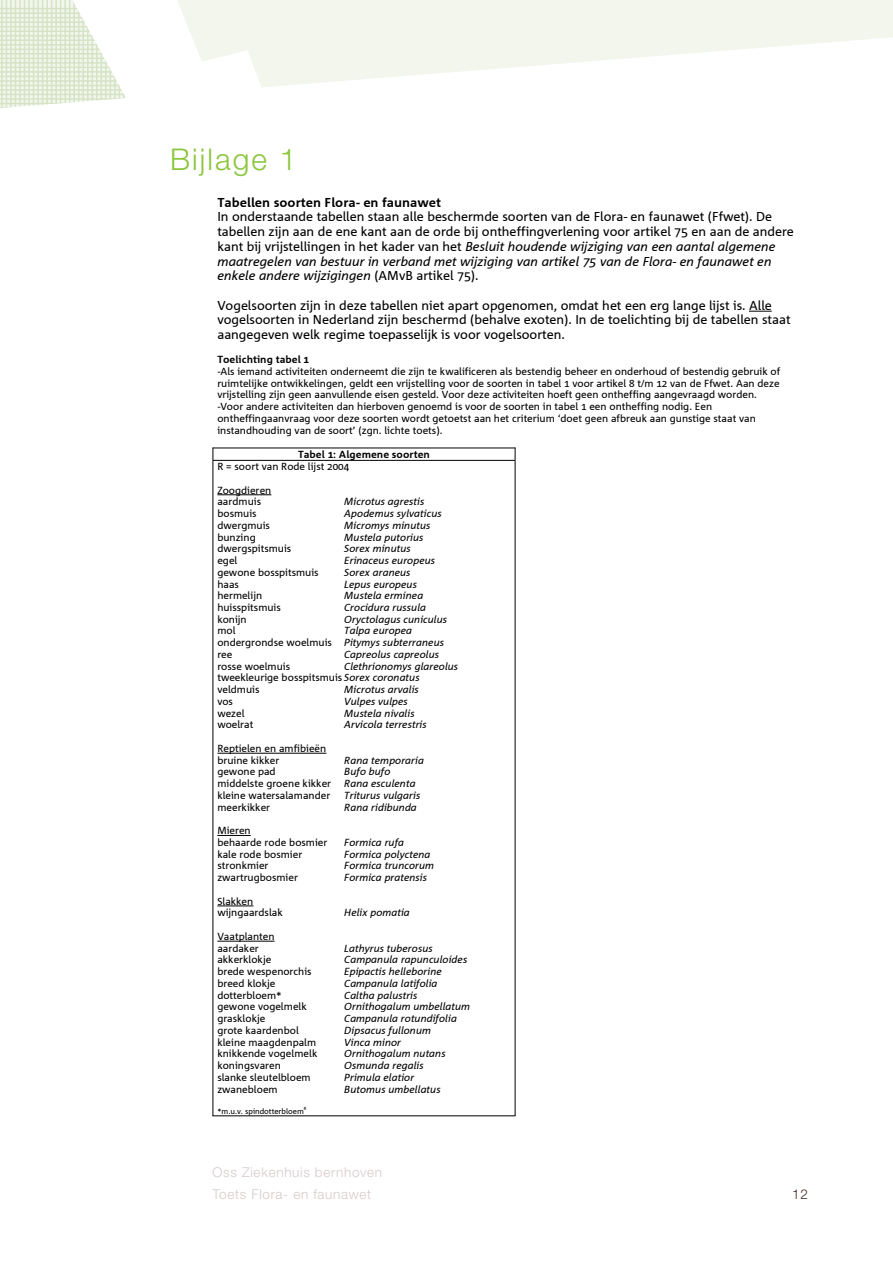
<style>
.page{position:relative;width:893px;height:1263px;background:#fff}
.page>*{position:absolute;margin:0;border:0;box-sizing:border-box;transform-origin:0 0}
.t1{font:300 30px "Helvetica Neue LT Pro";letter-spacing:.07em;color:#8bc63e}
.t2{font:300 13.5px/22.5px "Helvetica Neue LT Pro";letter-spacing:.05em;color:#d6caca}
.t3{font:300 13.5px "Helvetica Neue LT Pro";color:#472829}
.t4{font:12.9px/14.7px "Agrofont";color:#000}
.t5{font:10.2px/11.7px "Agrofont";color:#000}
.t6{font:italic 10.2px/11.7px "Agrofont";color:#000}
.t7{font:7.65px "Agrofont";color:#000}
.s1{font-weight:700}
.s2{font-style:italic}
.s3{font-style:normal}
</style>
<div class="page">
<svg style="left:177px;top:0;width:716px;height:87px;fill:#f2f6ec"></svg>
<svg style="left:0;top:0;width:126px;height:108px"></svg>
<svg style="left:749px;top:311px;width:23px;height:1px"></svg>
<hr style="left:213px;top:448px;width:302px;height:1px;background:#000">
<svg style="left:213px;top:448px;width:1px;height:12px"></svg>
<svg style="left:515px;top:448px;width:1px;height:12px"></svg>
<hr style="left:217px;top:494px;width:54px;height:1px;background:#000">
<hr style="left:217px;top:753px;width:109px;height:1px;background:#000">
<hr style="left:217px;top:835px;width:34px;height:1px;background:#000">
<hr style="left:217px;top:906px;width:36px;height:1px;background:#000">
<hr style="left:217px;top:941px;width:58px;height:1px;background:#000">
<hr style="left:213px;top:460px;width:302px;height:1px;background:#000">
<hr style="left:213px;top:461px;width:1px;height:655px;background:#000">
<hr style="left:213px;top:1115px;width:302px;height:1px;background:#000">
<hr style="left:515px;top:461px;width:1px;height:655px;background:#000">
<p class="t1" style="left:170px;top:141px;width:128px">Bijlage 1</p>
<p class="t4" style="left:217px;top:195px;width:578px"><span class="s1">Tabellen soorten Flora- en faunawet<br></span>In onderstaande tabellen staan alle beschermde soorten van de Flora- en faunawet (Ffwet). De tabellen zijn aan de ene kant aan de orde bij ontheffingverlening voor artikel 75 en aan de andere kant bij vrijstellingen in het kader van het <span class="s2">Besluit houdende wijziging van een aantal algemene maatregelen van bestuur in verband met wijziging van artikel 75 van de Flora- en faunawet en enkele andere wijzigingen</span> (AMvB artikel 75).</p>
<p class="t4" style="left:217px;top:298px;width:575px">Vogelsoorten zijn in deze tabellen niet apart opgenomen, omdat het een erg lange lijst is. Alle vogelsoorten in Nederland zijn beschermd (behalve exoten). In de toelichting bij de tabellen staat aangegeven welk regime toepasselijk is voor vogelsoorten.</p>
<p class="t5" style="left:217px;top:354px;width:564px"><span class="s1">Toelichting tabel 1<br></span>-Als iemand activiteiten onderneemt die zijn te kwalificeren als bestendig beheer en onderhoud of bestendig gebruik of ruimtelijke ontwikkelingen, geldt een vrijstelling voor de soorten in tabel 1 voor artikel 8 t/m 12 van de Ffwet. Aan deze vrijstelling zijn geen aanvullende eisen gesteld. Voor deze activiteiten hoeft geen ontheffing aangevraagd worden. -Voor andere activiteiten dan hierboven genoemd is voor de soorten in tabel 1 een ontheffing nodig. Een ontheffingaanvraag voor deze soorten wordt getoetst aan het criterium ‘doet geen afbreuk aan gunstige staat van instandhouding van de soort’ (zgn. lichte toets).</p>
<p class="t5" style="left:217px;top:448px;width:214px;line-height:12.5px;text-indent:81px"><span class="s1">Tabel 1: Algemene soorten<br></span>R = soort van Rode lijst 2004</p>
<p class="t5" style="left:217px;top:484px;width:55px">Zoogdieren aardmuis</p>
<p class="t6" style="left:344px;top:496px;width:82px">Microtus agrestis</p>
<p class="t5" style="left:217px;top:508px;width:41px">bosmuis</p>
<p class="t6" style="left:344px;top:508px;width:99px">Apodemus sylvaticus</p>
<p class="t5" style="left:217px;top:520px;width:54px">dwergmuis</p>
<p class="t6" style="left:344px;top:520px;width:88px">Micromys minutus</p>
<p class="t5" style="left:217px;top:531px;width:40px">bunzing</p>
<p class="t6" style="left:344px;top:531px;width:81px">Mustela putorius</p>
<p class="t5" style="left:217px;top:543px;width:75px">dwergspitsmuis</p>
<p class="t6" style="left:344px;top:543px;width:68px">Sorex minutus</p>
<p class="t5" style="left:217px;top:555px;width:21px">egel</p>
<p class="t6" style="left:344px;top:555px;width:92px">Erinaceus europeus</p>
<p class="t5" style="left:217px;top:567px;width:103px">gewone bosspitsmuis</p>
<p class="t6" style="left:344px;top:567px;width:68px">Sorex araneus</p>
<p class="t5" style="left:217px;top:578px;width:23px">haas</p>
<p class="t6" style="left:344px;top:578px;width:74px">Lepus europeus</p>
<p class="t5" style="left:217px;top:590px;width:46px">hermelijn</p>
<p class="t6" style="left:344px;top:590px;width:81px">Mustela erminea</p>
<p class="t5" style="left:217px;top:602px;width:65px">huisspitsmuis</p>
<p class="t6" style="left:344px;top:602px;width:83px">Crocidura russula</p>
<p class="t5" style="left:217px;top:614px;width:31px">konijn</p>
<p class="t6" style="left:344px;top:614px;width:104px">Oryctolagus cuniculus</p>
<p class="t5" style="left:217px;top:625px;width:20px">mol</p>
<p class="t6" style="left:217px;top:625px;width:228px;text-indent:127px">Talpa europea <span class="s3">ondergrondse woelmuis</span> Pitymys subterraneus <span class="s3">ree</span></p>
<p class="t6" style="left:344px;top:649px;width:96px">Capreolus capreolus</p>
<p class="t6" style="left:217px;top:661px;width:242px;text-indent:127px">Clethrionomys glareolus <span class="s3">tweekleurige bosspitsmuis</span> Sorex coronatus <span class="s3">veldmuis</span></p>
<p class="t5" style="left:217px;top:661px;width:74px">rosse woelmuis</p>
<p class="t6" style="left:344px;top:684px;width:76px">Microtus arvalis</p>
<p class="t5" style="left:217px;top:696px;width:17px">vos</p>
<p class="t6" style="left:344px;top:696px;width:65px">Vulpes vulpes</p>
<p class="t5" style="left:217px;top:708px;width:29px">wezel</p>
<p class="t6" style="left:344px;top:708px;width:72px">Mustela nivalis</p>
<p class="t5" style="left:217px;top:719px;width:38px">woelrat</p>
<p class="t6" style="left:344px;top:719px;width:84px">Arvicola terrestris</p>
<p class="t5" style="left:217px;top:743px;width:110px">Reptielen en amfibieën bruine kikker</p>
<p class="t6" style="left:344px;top:755px;width:81px">Rana temporaria</p>
<p class="t5" style="left:217px;top:766px;width:60px">gewone pad</p>
<p class="t6" style="left:344px;top:766px;width:48px">Bufo bufo</p>
<p class="t5" style="left:217px;top:778px;width:115px">middelste groene kikker</p>
<p class="t6" style="left:344px;top:778px;width:73px">Rana esculenta</p>
<p class="t5" style="left:217px;top:790px;width:114px">kleine watersalamander</p>
<p class="t6" style="left:344px;top:790px;width:78px">Triturus vulgaris</p>
<p class="t5" style="left:217px;top:801px;width:54px">meerkikker</p>
<p class="t6" style="left:344px;top:801px;width:74px">Rana ridibunda</p>
<p class="t5" style="left:217px;top:825px;width:112px">Mieren<br>behaarde rode bosmier</p>
<p class="t6" style="left:344px;top:837px;width:61px">Formica rufa</p>
<p class="t5" style="left:217px;top:848px;width:86px">kale rode bosmier</p>
<p class="t6" style="left:344px;top:848px;width:88px">Formica polyctena</p>
<p class="t5" style="left:217px;top:860px;width:53px">stronkmier</p>
<p class="t6" style="left:344px;top:860px;width:91px">Formica truncorum</p>
<p class="t5" style="left:217px;top:872px;width:82px">zwartrugbosmier</p>
<p class="t6" style="left:344px;top:872px;width:84px">Formica pratensis</p>
<p class="t5" style="left:217px;top:895px;width:67px">Slakken wijngaardslak</p>
<p class="t6" style="left:344px;top:907px;width:67px">Helix pomatia</p>
<p class="t5" style="left:217px;top:931px;width:59px">Vaatplanten aardaker</p>
<p class="t6" style="left:344px;top:942px;width:90px">Lathyrus tuberosus</p>
<p class="t5" style="left:217px;top:954px;width:55px">akkerklokje</p>
<p class="t6" style="left:344px;top:954px;width:125px">Campanula rapunculoides</p>
<p class="t5" style="left:217px;top:966px;width:96px">brede wespenorchis</p>
<p class="t6" style="left:344px;top:966px;width:99px">Epipactis helleborine</p>
<p class="t5" style="left:217px;top:978px;width:60px">breed klokje</p>
<p class="t6" style="left:344px;top:978px;width:95px">Campanula latifolia</p>
<p class="t5" style="left:217px;top:989px;width:66px">dotterbloem*</p>
<p class="t6" style="left:344px;top:989px;width:75px">Caltha palustris</p>
<p class="t5" style="left:217px;top:1001px;width:91px">gewone vogelmelk</p>
<p class="t6" style="left:344px;top:1001px;width:127px">Ornithogalum umbellatum</p>
<p class="t5" style="left:217px;top:1013px;width:50px">grasklokje</p>
<p class="t6" style="left:344px;top:1013px;width:114px">Campanula rotundifolia</p>
<p class="t5" style="left:217px;top:1025px;width:83px">grote kaardenbol</p>
<p class="t6" style="left:344px;top:1025px;width:88px">Dipsacus fullonum</p>
<p class="t5" style="left:217px;top:1036px;width:100px">kleine maagdenpalm</p>
<p class="t6" style="left:344px;top:1036px;width:58px">Vinca minor</p>
<p class="t5" style="left:217px;top:1048px;width:101px">knikkende vogelmelk</p>
<p class="t6" style="left:344px;top:1048px;width:103px">Ornithogalum nutans</p>
<p class="t5" style="left:217px;top:1060px;width:65px">koningsvaren</p>
<p class="t6" style="left:344px;top:1060px;width:81px">Osmunda regalis</p>
<p class="t5" style="left:217px;top:1072px;width:95px">slanke sleutelbloem</p>
<p class="t6" style="left:344px;top:1072px;width:72px">Primula elatior</p>
<p class="t5" style="left:217px;top:1083px;width:62px">zwanebloem</p>
<p class="t6" style="left:344px;top:1083px;width:98px">Butomus umbellatus</p>
<p class="t7" style="left:217px;top:1107px;width:91px">*m.u.v. spindotterbloem<sup>R</sup></p>
<h2 class="t2" style="left:213px;top:1160px;width:171px">Oss Ziekenhuis bernhoven<br>Toets Flora- en faunawet</h2>
<h2 class="t3" style="left:792px;top:1186px;width:17px">12</h2>
</div>
